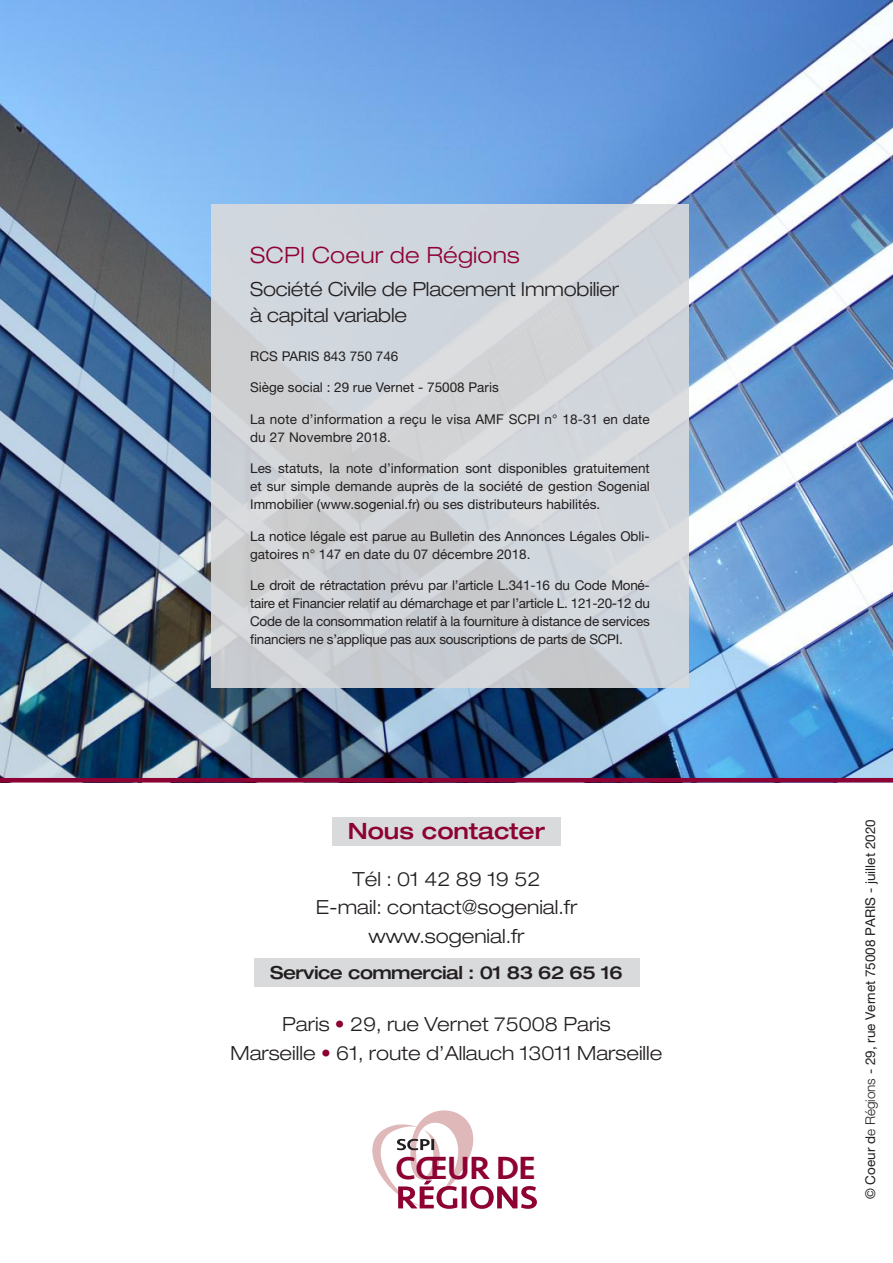
<style>
.page{position:relative;width:893px;height:1263px;background:#fff}
.page>*{position:absolute;margin:0;border:0;box-sizing:border-box;transform-origin:0 0}
.t1{font:500 33px "Seravek";letter-spacing:-.01em;color:#8d0133}
.t2{font:300 expanded 22.5px "Helvetica Neue";letter-spacing:.01em;color:#8d0133}
.t3{font:500 expanded 22.5px "Helvetica Neue";color:#8d0133}
.t4{font:300 expanded 19.5px "Helvetica Neue";color:#231f20}
.t5{font:500 expanded 18px "Helvetica Neue";letter-spacing:-.03em;color:#231f20}
.t6{font:13.5px/18px "Helvetica Neue";color:#231f20}
.s1{color:#8d0133}
.s2{font-weight:300}
</style>
<div class="page">
<div style="left:332px;top:817px;width:228px;height:28px;background:#d9dadc"></div>
<img style="left:0;top:0;width:893px;height:778px">
<div style="left:211px;top:204px;width:478px;height:484px;background:linear-gradient(to bottom,#d3d8dd,#cdd0d3)"></div>
<hr style="left:892px;top:714px;width:1px;height:62px;background:#d9dadc">
<hr style="left:0;top:778px;width:893px;height:4px;background:#8d0133">
<svg style="left:372px;top:1110px;width:165px;height:99px"></svg>
<div style="left:254px;top:958px;width:385px;height:28px;background:#d9dadc"></div>
<p class="t2" style="left:250px;top:242px;width:271px">SCPI Coeur de Régions</p>
<p class="t4" style="left:250px;top:278px;width:370px">Société Civile de Placement Immobilier</p>
<p class="t4" style="left:250px;top:303px;width:158px">à capital variable</p>
<p class="t6" style="left:250px;top:347px;width:150px">RCS PARIS 843 750 746</p>
<p class="t6" style="left:250px;top:378px;width:250px">Siège social : 29 rue Vernet - 75008 Paris</p>
<p class="t6" style="left:250px;top:410px;width:401px">La note d’information a reçu le visa AMF SCPI n° 18-31 en date du 27 Novembre 2018.</p>
<p class="t6" style="left:250px;top:459px;width:401px;text-align:justify">Les statuts, la note d’information sont disponibles gratuitement et sur simple demande auprès de la société de gestion Sogenial Immobilier (www.sogenial.fr) ou ses distributeurs habilités.</p>
<p class="t6" style="left:250px;top:527px;width:401px">La notice légale est parue au Bulletin des Annonces Légales Obli&shy;gatoires n° 147 en date du 07 décembre 2018.</p>
<p class="t6" style="left:250px;top:576px;width:401px;text-align:justify">Le droit de rétractation prévu par l’article L.341-16 du Code Moné&shy;taire et Financier relatif au démarchage et par l’article L. 121-20-12 du Code de la consommation relatif à la fourniture à distance de services financiers ne s’applique pas aux souscriptions de parts de SCPI.</p>
<p class="t3" style="left:348px;top:817px;width:199px">Nous contacter</p>
<p class="t4" style="left:352px;top:867px;width:189px">Tél : 01 42 89 19 52</p>
<p class="t4" style="left:316px;top:895px;width:263px">E-mail: contact@sogenial.fr</p>
<p class="t4" style="left:368px;top:924px;width:158px">www.sogenial.fr</p>
<p class="t5" style="left:270px;top:961px;width:354px">Service commercial : 01 83 62 65 16</p>
<p class="t4" style="left:282px;top:1012px;width:330px">Paris <span class="s1">•</span> 29, rue Vernet 75008 Paris</p>
<p class="t4" style="left:231px;top:1041px;width:433px">Marseille <span class="s1">•</span> 61, route d’Allauch 13011 Marseille</p>
<p class="t1" style="left:396px;top:1147px;width:142px">CŒUR DE</p>
<p class="t6" style="left:861px;top:1199px;width:381px;rotate:-90deg">© Coeur d<span class="s2">e Régions</span> - 29, rue Vernet 75008 PARIS - juillet 2020</p>
</div>
